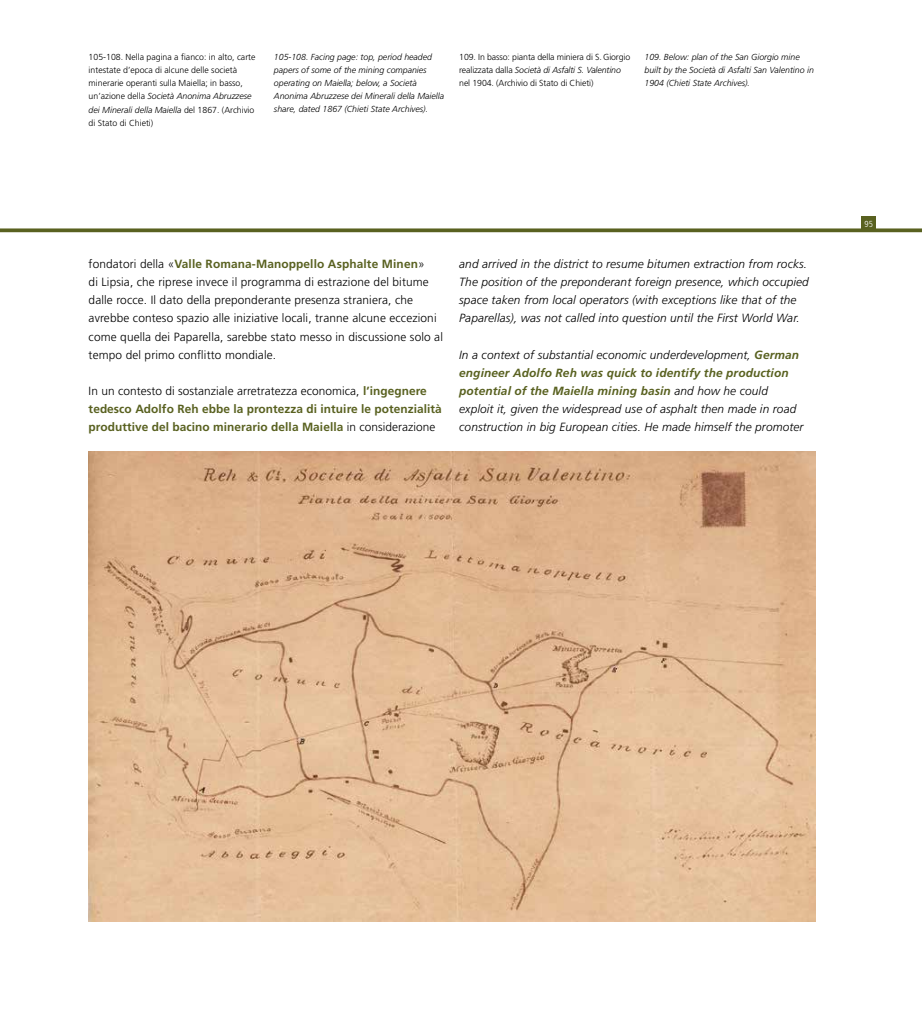
<style>
.page{position:relative;width:922px;height:1010px;background:#fff}
.page>*{position:absolute;margin:0;border:0;box-sizing:border-box;transform-origin:0 0}
.t1{font:italic 300 11.88px/18.1px "Frutiger";letter-spacing:.01em;color:#000}
.t2{font:300 11.88px/18.1px "Frutiger";letter-spacing:.01em;color:#000}
.t3{font:700 11.88px/18.1px "Frutiger";letter-spacing:.005em;color:#596120}
.t4{font:300 8.75px/13.1px "Frutiger";color:#000}
.t5{font:italic 300 8.75px/13.1px "Frutiger";color:#000}
.t6{font:300 condensed 8.75px "Frutiger";color:#fff}
.s1{font-style:italic}
.s2{font-weight:700;color:#596120}
.s3{font-weight:300;color:#000}
</style>
<div class="page">
<div style="left:861px;top:216px;width:14px;height:14px;background:#596120"></div>
<svg style="left:0;top:228px;width:921px;height:4px;background:#6c7339"></svg>
<img style="left:89px;top:451px;width:726px;height:470px">
<p class="t4" style="left:89px;top:50px;width:168px">105-108. Nella pagina a fianco: in alto, carte intestate d’epoca di alcune delle società minerarie operanti sulla Maiella; in basso, un’azione della <span class="s1">Società Anonima Abruzzese dei Minerali della Maiella</span> del 1867. (Archivio di Stato di Chieti)</p>
<p class="t4" style="left:459px;top:50px;width:172px">109. In basso: pianta della miniera di S. Giorgio realizzata dalla <span class="s1">Società di Asfalti S. Valentino </span>nel 1904. (Archivio di Stato di Chieti)</p>
<p class="t5" style="left:274px;top:50px;width:172px">105-108. Facing page: top, period headed papers of some of the mining companies operating on Maiella; below, a Società Anonima Abruzzese dei Minerali della Maiella share, dated 1867 (Chieti State Archives).</p>
<p class="t5" style="left:644px;top:50px;width:171px">109. Below: plan of the San Giorgio mine built by the Società di Asfalti San Valentino in<br>1904 (Chieti State Archives).</p>
<p class="t2" style="left:89px;top:255px;width:356px">fondatori della «<span class="s2">Valle Romana-Manoppello Asphalte Minen</span>»<br>di Lipsia, che riprese invece il programma di estrazione del bitume dalle rocce. Il dato della preponderante presenza straniera, che avrebbe conteso spazio alle iniziative locali, tranne alcune eccezioni come quella dei Paparella, sarebbe stato messo in discussione solo al tempo del primo conflitto mondiale.</p>
<p class="t3" style="left:89px;top:382px;width:354px"><span class="s3">In un contesto di sostanziale arretratezza economica,</span> l’ingegnere tedesco Adolfo Reh ebbe la prontezza di intuire le potenzialità produttive del bacino minerario della Maiella <span class="s3">in considerazione</span></p>
<p class="t1" style="left:459px;top:255px;width:351px">and arrived in the district to resume bitumen extraction from rocks.<br>The position of the preponderant foreign presence, which occupied space taken from local operators (with exceptions like that of the Paparellas), was not called into question until the First World War.</p>
<p class="t1" style="left:459px;top:345px;width:346px">In a context of substantial economic underdevelopment, <span class="s2">German engineer Adolfo Reh was quick to identify the production potential of the Maiella mining basin</span> and how he could exploit it, given the widespread use of asphalt then made in road construction in big European cities. He made himself the promoter</p>
<p class="t6" style="left:864px;top:219px;width:10px">95</p>
</div>
